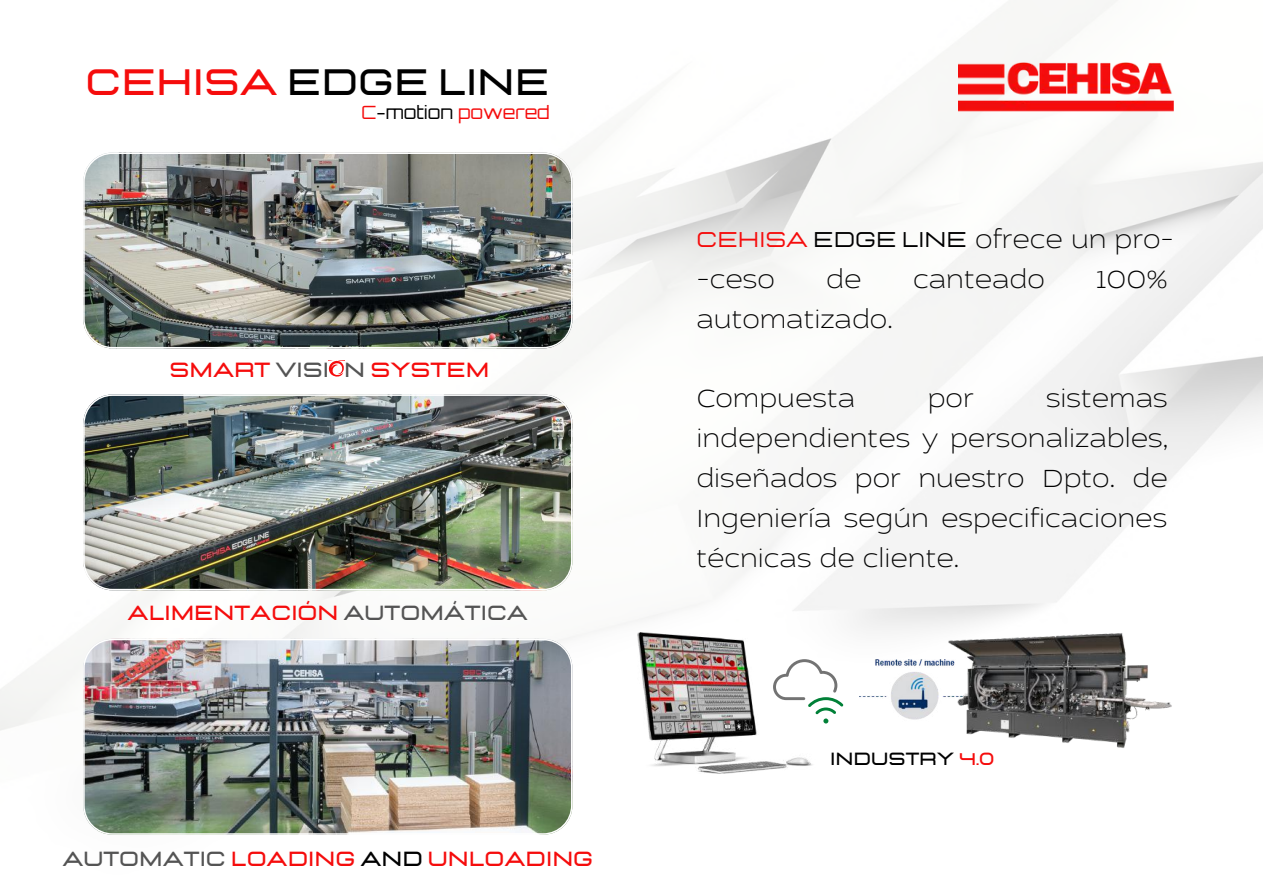
<style>
.page{position:relative;width:1263px;height:894px;background:#fff}
.page>*{position:absolute;margin:0;border:0;box-sizing:border-box;transform-origin:0 0}
.t1{font:700 36.6px "Lastica";color:#000}
.t2{font:200 expanded 28.5px/39.8px "Cedra 4 F";color:#000;text-align:justify}
.t3{font:21.15px "Lastica";color:#000}
.t4{font:700 20.4px "Lastica";color:#f50c0c}
.t5{font:300 18.3px "Orbitron";color:#f50c0c}
.t6{font:700 17.55px "Lastica";color:#000}
.s1{color:#f50c0c}
.s2{color:#000}
.s3{color:#545454}
</style>
<div class="page">
<img style="left:0;top:0;width:1263px;height:835px">
<img style="left:958px;top:53px;width:215px;height:65px">
<img style="left:83px;top:152px;width:489px;height:196px">
<img style="left:83px;top:394px;width:489px;height:196px">
<img style="left:83px;top:638px;width:489px;height:196px">
<img style="left:638px;top:632px;width:177px;height:141px">
<svg style="left:773px;top:659px;width:70px;height:64px"></svg>
<img style="left:860px;top:647px;width:86px;height:81px">
<img style="left:946px;top:613px;width:228px;height:151px">
<svg style="left:329px;top:361px;width:16px;height:16px"></svg>
<p class="t1" style="left:86px;top:65px;width:465px"><span class="s1">CEHISA</span> EDGE LINE</p>
<p class="t5" style="left:361px;top:105px;width:190px">C<span class="s2">-motion</span> powered</p>
<p class="t4" style="left:169px;top:360px;width:321px">SMART <span class="s3">VISI N</span> SYSTEM</p>
<p class="t4" style="left:128px;top:602px;width:402px">ALIMENTACIÓN <span class="s3">AUTOMÁTICA</span></p>
<p class="t4" style="left:62px;top:848px;width:532px"><span class="s3">AUTOMATIC</span> LOADING <span class="s2">AND</span> UNLOADING</p>
<p class="t3" style="left:696px;top:230px;width:272px"><span class="s1">CEHISA</span> EDGE LINE</p>
<p class="t2" style="left:975px;top:218px;width:200px">ofrece un pro-</p>
<p class="t2" style="left:696px;top:258px;width:80px">-ceso</p>
<p class="t2" style="left:826px;top:258px;width:37px">de</p>
<p class="t2" style="left:913px;top:258px;width:133px">canteado</p>
<p class="t2" style="left:1096px;top:258px;width:73px">100%</p>
<p class="t2" style="left:696px;top:298px;width:198px">automatizado.</p>
<p class="t2" style="left:696px;top:377px;width:473px;text-indent:350px">sistemas independientes y personalizables, diseñados por nuestro Dpto. de Ingeniería según especificaciones técnicas de cliente.</p>
<p class="t2" style="left:696px;top:377px;width:160px">Compuesta</p>
<p class="t2" style="left:928px;top:377px;width:47px">por</p>
<p class="t6" style="left:830px;top:749px;width:166px">INDUSTRY <span class="s1">4.0</span></p>
</div>
